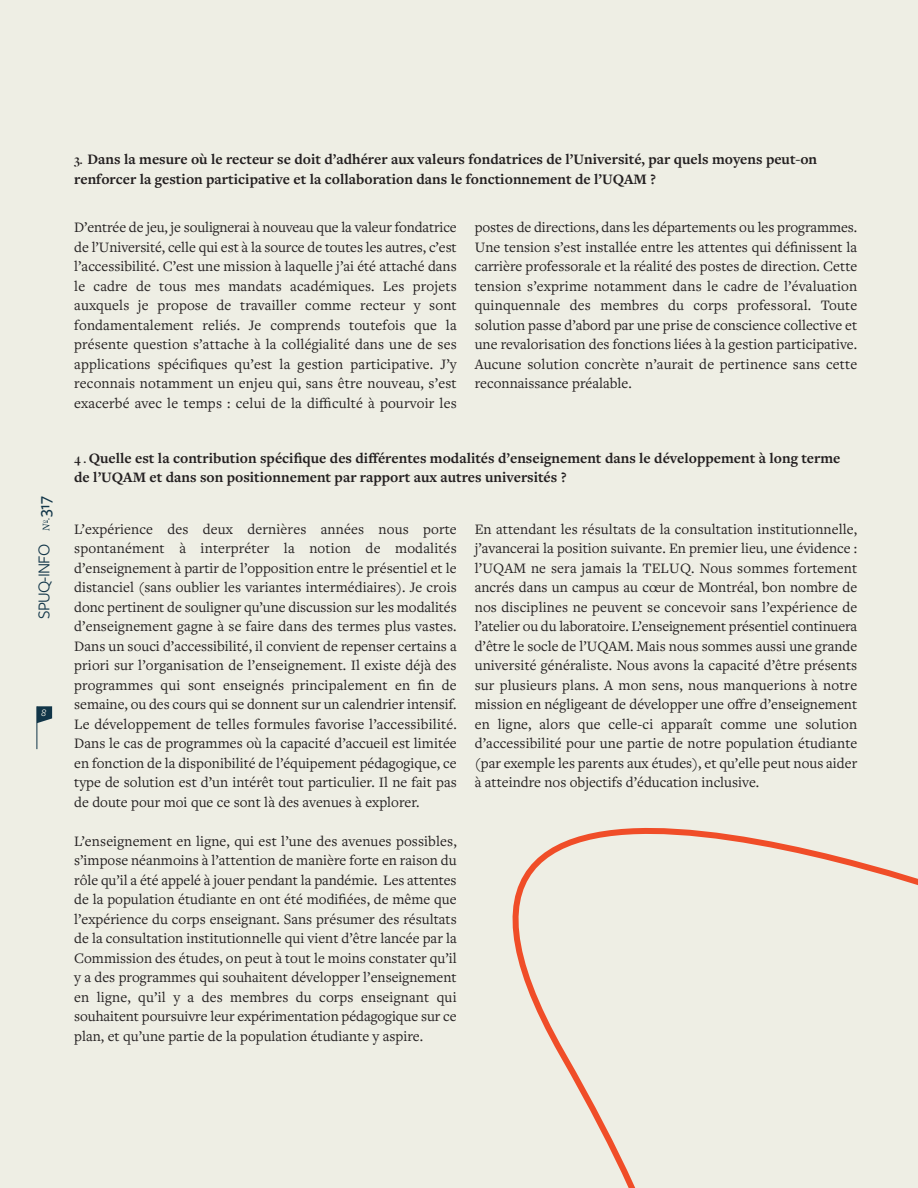
<style>
.page{position:relative;width:918px;height:1188px;background:#eeeee4}
.page>*{position:absolute;margin:0;border:0;box-sizing:border-box;transform-origin:0 0}
.t1{font:17.25px "Freight Sans Pro";letter-spacing:-.04em;color:#113548}
.t2{font:15px/19.5px "Freight Text Pro";color:#231f20;text-align:justify}
.t3{font:700 15px/19.5px "Freight Text Pro";color:#231f20}
.t4{font:italic 10.5px "Freight Sans Pro";color:#eeeee4}
.s1{font-family:"Freight Text Pro";font-style:italic;font-size:10.5px}
.s2{font-weight:500}
.s3{font-family:"Freight Big Pro";font-size:13.5px}
</style>
<div class="page">
<svg style="left:38px;top:706px;width:14px;height:17px"></svg>
<hr style="left:37px;top:706px;width:1px;height:43px;background:#113548">
<svg style="left:512px;top:828px;width:406px;height:360px"></svg>
<p class="t1" style="left:34px;top:619px;width:125px;rotate:-90deg">SPUQ-INFO <span class="s1">N</span> <sup>o</sup><span class="s1">.</span><span class="s2">317</span></p>
<p class="t4" style="left:41px;top:705px;width:7px">8</p>
<p class="t3" style="left:74px;top:151px;width:744px"><span class="s3">3.</span> Dans la mesure où le recteur se doit d’adhérer aux valeurs fondatrices de l’Université, par quels moyens peut-on renforcer la gestion participative et la collaboration dans le fonctionnement de l’UQAM ?</p>
<p class="t2" style="left:74px;top:219px;width:384px">D’entrée de jeu, je soulignerai à nouveau que la valeur fondatrice de l’Université, celle qui est à la source de toutes les autres, c’est l’accessibilité. C’est une mission à laquelle j’ai été attaché dans le cadre de tous mes mandats académiques. Les projets auxquels je propose de travailler comme recteur y sont fondamentalement reliés. Je comprends toutefois que la présente question s’attache à la collégialité dans une de ses applications spécifiques qu’est la gestion participative. J’y reconnais notamment un enjeu qui, sans être nouveau, s’est exacerbé avec le temps : celui de la difficulté à pourvoir les</p>
<p class="t2" style="left:475px;top:219px;width:384px">postes de directions, dans les départements ou les programmes.<br>Une tension s’est installée entre les attentes qui définissent la carrière professorale et la réalité des postes de direction. Cette tension s’exprime notamment dans le cadre de l’évaluation quinquennale des membres du corps professoral. Toute solution passe d’abord par une prise de conscience collective et une revalorisation des fonctions liées à la gestion participative.<br>Aucune solution concrète n’aurait de pertinence sans cette reconnaissance préalable.</p>
<p class="t3" style="left:74px;top:450px;width:768px"><span class="s3">4 .</span> Quelle est la contribution spécifique des différentes modalités d’enseignement dans le développement à long terme de l’UQAM et dans son positionnement par rapport aux autres universités ?</p>
<p class="t2" style="left:74px;top:521px;width:384px">L’expérience des deux dernières années nous porte spontanément à interpréter la notion de modalités d’enseignement à partir de l’opposition entre le présentiel et le distanciel (sans oublier les variantes intermédiaires). Je crois donc pertinent de souligner qu’une discussion sur les modalités d’enseignement gagne à se faire dans des termes plus vastes.<br>Dans un souci d’accessibilité, il convient de repenser certains a priori sur l’organisation de l’enseignement. Il existe déjà des programmes qui sont enseignés principalement en fin de semaine, ou des cours qui se donnent sur un calendrier intensif.<br>Le développement de telles formules favorise l’accessibilité.<br>Dans le cas de programmes où la capacité d’accueil est limitée en fonction de la disponibilité de l’équipement pédagogique, ce type de solution est d’un intérêt tout particulier. Il ne fait pas de doute pour moi que ce sont là des avenues à explorer.</p>
<p class="t2" style="left:74px;top:833px;width:384px">L’enseignement en ligne, qui est l’une des avenues possibles, s’impose néanmoins à l’attention de manière forte en raison du rôle qu’il a été appelé à jouer pendant la pandémie. Les attentes de la population étudiante en ont été modifiées, de même que l’expérience du corps enseignant. Sans présumer des résultats de la consultation institutionnelle qui vient d’être lancée par la Commission des études, on peut à tout le moins constater qu’il y a des programmes qui souhaitent développer l’enseignement en ligne, qu’il y a des membres du corps enseignant qui souhaitent poursuivre leur expérimentation pédagogique sur ce plan, et qu’une partie de la population étudiante y aspire.</p>
<p class="t2" style="left:475px;top:521px;width:384px">En attendant les résultats de la consultation institutionnelle, j’avancerai la position suivante. En premier lieu, une évidence : l’UQAM ne sera jamais la TELUQ. Nous sommes fortement ancrés dans un campus au cœur de Montréal, bon nombre de nos disciplines ne peuvent se concevoir sans l’expérience de l’atelier ou du laboratoire. L’enseignement présentiel continuera d’être le socle de l’UQAM. Mais nous sommes aussi une grande université généraliste. Nous avons la capacité d’être présents sur plusieurs plans. A mon sens, nous manquerions à notre mission en négligeant de développer une offre d’enseignement en ligne, alors que celle-ci apparaît comme une solution d’accessibilité pour une partie de notre population étudiante (par exemple les parents aux études), et qu’elle peut nous aider à atteindre nos objectifs d’éducation inclusive.</p>
</div>
